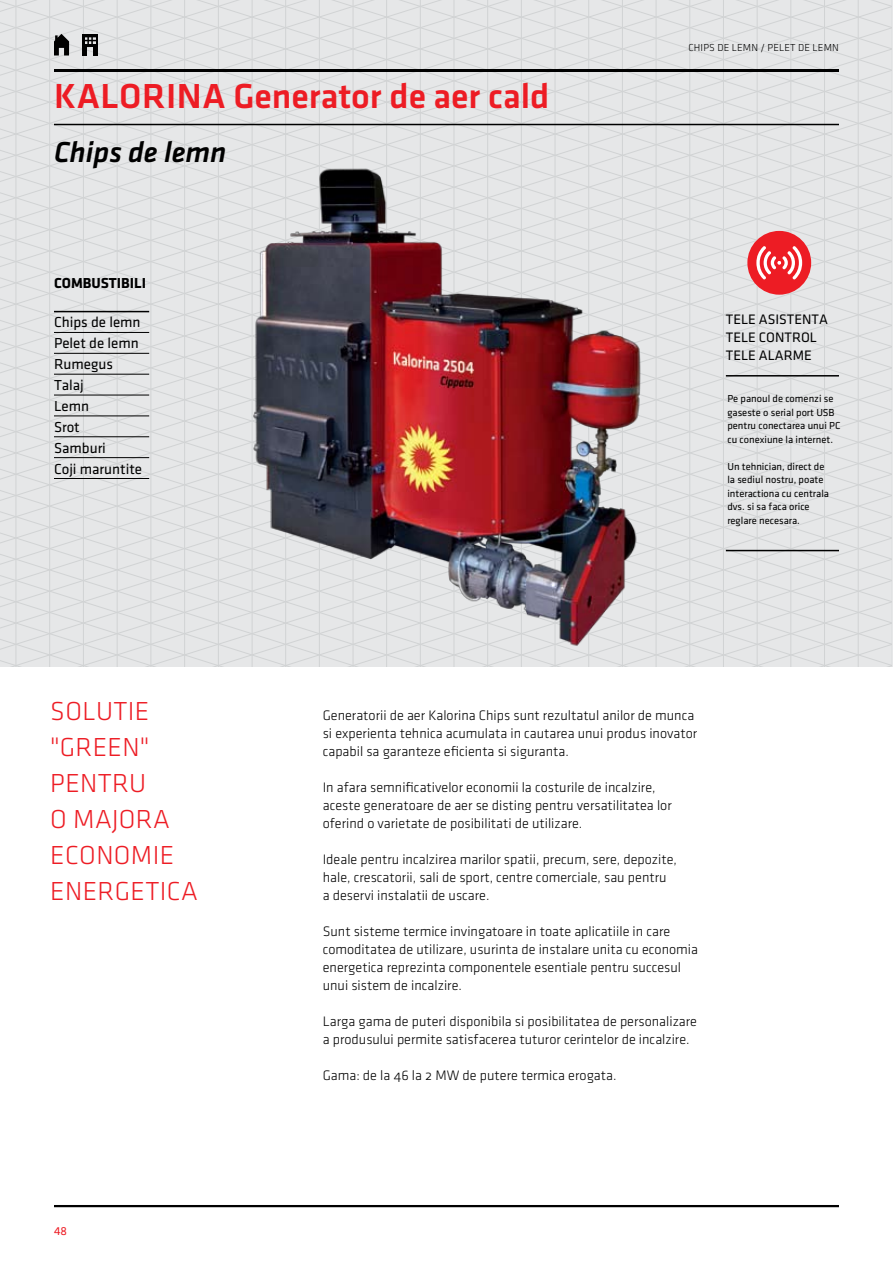
<style>
.page{position:relative;width:893px;height:1263px;background:#fff}
.page>*{position:absolute;margin:0;border:0;box-sizing:border-box;transform-origin:0 0}
.t1{font:500 36px "Klavika";color:#ed1c24}
.t2{font:30px "Klavika Medium Italic OSF";color:#000}
.t3{font:27px/36px "Klavika Light OSF";letter-spacing:.015em;color:#ed1c24}
.t4{font:15px/21px "Klavika Regular OSF";color:#000}
.t5{font:700 15px "Klavika";color:#000}
.t6{font:14.25px/18px "Klavika Light OSF";color:#000}
.t7{font:14.25px/18px "Klavika Regular OSF";color:#000}
.t8{font:12px "Klavika";color:#ed1c24}
.t9{font:10.5px/13.5px "Klavika Regular OSF";color:#000}
.t10{font:300 10.5px "Klavika";letter-spacing:.015em;color:#000}
</style>
<div class="page">
<svg style="left:0;top:649px;width:892px;height:17px;background:#e3e4e5"></svg>
<svg style="left:0;top:542px;width:892px;height:22px;background:#e2e3e4"></svg>
<svg style="left:0;top:521px;width:892px;height:21px;background:#e3e4e5"></svg>
<svg style="left:0;top:500px;width:892px;height:21px;background:#e3e4e5"></svg>
<svg style="left:0;top:479px;width:892px;height:21px;background:#e3e4e5"></svg>
<svg style="left:0;top:457px;width:892px;height:22px;background:#e3e4e5"></svg>
<svg style="left:0;top:436px;width:892px;height:21px;background:#e3e4e5"></svg>
<svg style="left:0;top:415px;width:892px;height:21px;background:#e2e3e4"></svg>
<svg style="left:0;top:394px;width:892px;height:21px;background:#e2e3e4"></svg>
<svg style="left:0;top:372px;width:892px;height:22px;background:#e1e2e3"></svg>
<svg style="left:0;top:351px;width:892px;height:21px;background:#e3e4e5"></svg>
<svg style="left:0;top:330px;width:892px;height:21px;background:#e3e4e5"></svg>
<svg style="left:0;top:309px;width:892px;height:21px;background:#e2e3e4"></svg>
<svg style="left:0;top:287px;width:892px;height:22px;background:#e3e4e5"></svg>
<svg style="left:0;top:266px;width:892px;height:21px;background:#e3e4e5"></svg>
<svg style="left:0;top:245px;width:892px;height:21px;background:#e3e4e5"></svg>
<svg style="left:0;top:224px;width:892px;height:21px;background:#e3e4e5"></svg>
<svg style="left:0;top:202px;width:892px;height:22px;background:#e3e4e5"></svg>
<svg style="left:0;top:181px;width:892px;height:21px;background:#e3e4e5"></svg>
<svg style="left:0;top:160px;width:892px;height:21px;background:#e3e4e5"></svg>
<svg style="left:0;top:139px;width:892px;height:21px;background:#e3e4e5"></svg>
<svg style="left:0;top:117px;width:892px;height:22px;background:#dedfe0"></svg>
<svg style="left:0;top:96px;width:892px;height:21px;background:#e3e4e5"></svg>
<svg style="left:0;top:75px;width:892px;height:21px;background:#e3e4e5"></svg>
<svg style="left:0;top:55px;width:892px;height:20px;background:#e3e4e5"></svg>
<hr style="left:16px;top:0;width:1px;height:666px;background:#d1d3d4">
<hr style="left:49px;top:0;width:1px;height:666px;background:#d1d3d4">
<hr style="left:83px;top:0;width:1px;height:666px;background:#d1d3d4">
<hr style="left:117px;top:0;width:1px;height:666px;background:#d1d3d4">
<hr style="left:151px;top:0;width:1px;height:666px;background:#d1d3d4">
<hr style="left:184px;top:0;width:1px;height:666px;background:#d1d3d4">
<hr style="left:218px;top:0;width:1px;height:666px;background:#d1d3d4">
<hr style="left:252px;top:0;width:1px;height:666px;background:#d1d3d4">
<hr style="left:285px;top:0;width:1px;height:666px;background:#d1d3d4">
<hr style="left:319px;top:0;width:1px;height:666px;background:#d1d3d4">
<hr style="left:353px;top:0;width:1px;height:666px;background:#d1d3d4">
<hr style="left:386px;top:0;width:1px;height:666px;background:#d1d3d4">
<hr style="left:420px;top:0;width:1px;height:666px;background:#d1d3d4">
<hr style="left:454px;top:0;width:1px;height:666px;background:#d1d3d4">
<hr style="left:487px;top:0;width:1px;height:666px;background:#d1d3d4">
<hr style="left:521px;top:0;width:1px;height:666px;background:#d1d3d4">
<hr style="left:555px;top:0;width:1px;height:666px;background:#d1d3d4">
<hr style="left:588px;top:0;width:1px;height:666px;background:#d1d3d4">
<hr style="left:622px;top:0;width:1px;height:666px;background:#d1d3d4">
<hr style="left:656px;top:0;width:1px;height:666px;background:#d1d3d4">
<hr style="left:689px;top:0;width:1px;height:666px;background:#d1d3d4">
<hr style="left:723px;top:0;width:1px;height:666px;background:#d1d3d4">
<hr style="left:757px;top:0;width:1px;height:666px;background:#d1d3d4">
<hr style="left:790px;top:0;width:1px;height:666px;background:#d1d3d4">
<hr style="left:824px;top:0;width:1px;height:666px;background:#d1d3d4">
<hr style="left:858px;top:0;width:1px;height:666px;background:#d1d3d4">
<hr style="left:892px;top:0;width:1px;height:666px;background:#d1d3d4">
<div style="left:88px;top:48px;width:5px;height:8px;background:#e6e7e8"></div>
<svg style="left:0;top:0;width:892px;height:55px;background:#e0e2e3"></svg>
<hr style="left:54px;top:124px;width:785px;height:1px;background:#000">
<img style="left:250px;top:164px;width:393px;height:487px">
<hr style="left:54px;top:311px;width:95px;height:1px;background:#000">
<hr style="left:54px;top:332px;width:95px;height:1px;background:#000">
<hr style="left:54px;top:353px;width:95px;height:1px;background:#000">
<hr style="left:54px;top:374px;width:95px;height:1px;background:#000">
<hr style="left:54px;top:395px;width:95px;height:1px;background:#000">
<hr style="left:54px;top:415px;width:95px;height:1px;background:#000">
<hr style="left:54px;top:436px;width:95px;height:1px;background:#000">
<hr style="left:54px;top:457px;width:95px;height:1px;background:#000">
<hr style="left:54px;top:478px;width:95px;height:1px;background:#000">
<hr style="left:726px;top:375px;width:113px;height:1px;background:#000">
<hr style="left:726px;top:550px;width:113px;height:1px;background:#000">
<div style="left:747px;top:231px;width:64px;height:64px;background:#ed1c24;border-radius:50%"></div>
<svg style="left:756px;top:246px;width:46px;height:34px"></svg>
<hr style="left:54px;top:69px;width:785px;height:3px;background:#000">
<hr style="left:54px;top:1205px;width:785px;height:2px;background:#000">
<h1 class="t1" style="left:54px;top:77px;width:45px">Kalorina</h1>
<h1 class="t1" style="left:233px;top:77px;width:317px">Generator de aer cald</h1>
<h2 class="t2" style="left:54px;top:136px;width:174px">Chips de lemn</h2>
<p class="t5" style="left:54px;top:275px;width:94px">COMBUSTIBILI</p>
<p class="t4" style="left:54px;top:312px;width:90px">Chips de lemn<br>Pelet de lemn<br>Rumegus<br>Talaj<br>Lemn<br>Srot<br>Samburi<br>Coji maruntite</p>
<p class="t10" style="left:688px;top:42px;width:152px">CHIPS DE LEMN / PELET DE LEMN</p>
<p class="t7" style="left:726px;top:310px;width:103px">TELE ASISTENTA<br>TELE CONTROL<br>TELE ALARME</p>
<p class="t9" style="left:727px;top:392px;width:115px">Pe panoul de comenzi se gaseste o serial port USB pentru conectarea unui PC cu conexiune la internet.</p>
<p class="t9" style="left:727px;top:460px;width:103px">Un tehnician, direct de la sediul nostru, poate interactiona cu centrala dvs. si sa faca orice reglare necesara.</p>
<h3 class="t3" style="left:50px;top:693px;width:121px">SOLUTIE "green"<br>PENTRU<br>O MAJORA<br>ECONOMIE<br>ENERGE</h3>
<h3 class="t3" style="left:145px;top:873px;width:52px">TICA</h3>
<p class="t8" style="left:54px;top:1225px;width:14px">48</p>
<p class="t6" style="left:323px;top:706px;width:376px">Generatorii de aer Kalorina Chips sunt rezultatul anilor de munca si experienta tehnica acumulata in cautarea unui produs inovator capabil sa garanteze eficienta si siguranta.</p>
<p class="t6" style="left:323px;top:778px;width:351px">In afara semnificativelor economii la costurile de incalzire, aceste generatoare de aer se disting pentru versatilitatea lor oferind o varietate de posibilitati de utilizare.</p>
<p class="t6" style="left:323px;top:850px;width:356px">Ideale pentru incalzirea marilor spatii, precum, sere, depozite, hale, crescatorii, sali de sport, centre comerciale, sau pentru a deservi instalatii de uscare.</p>
<p class="t6" style="left:323px;top:922px;width:377px">Sunt sisteme termice invingatoare in toate aplicatiile in care comoditatea de utilizare, usurinta de instalare unita cu economia energetica reprezinta componentele esentiale pentru succesul unui sistem de incalzire.</p>
<p class="t6" style="left:323px;top:1012px;width:376px">Larga gama de puteri disponibila si posibilitatea de personalizare a produsului permite satisfacerea tuturor cerintelor de incalzire.</p>
<p class="t6" style="left:323px;top:1066px;width:295px">Gama: de la 46 la 2 MW de putere termica erogata.</p>
</div>
